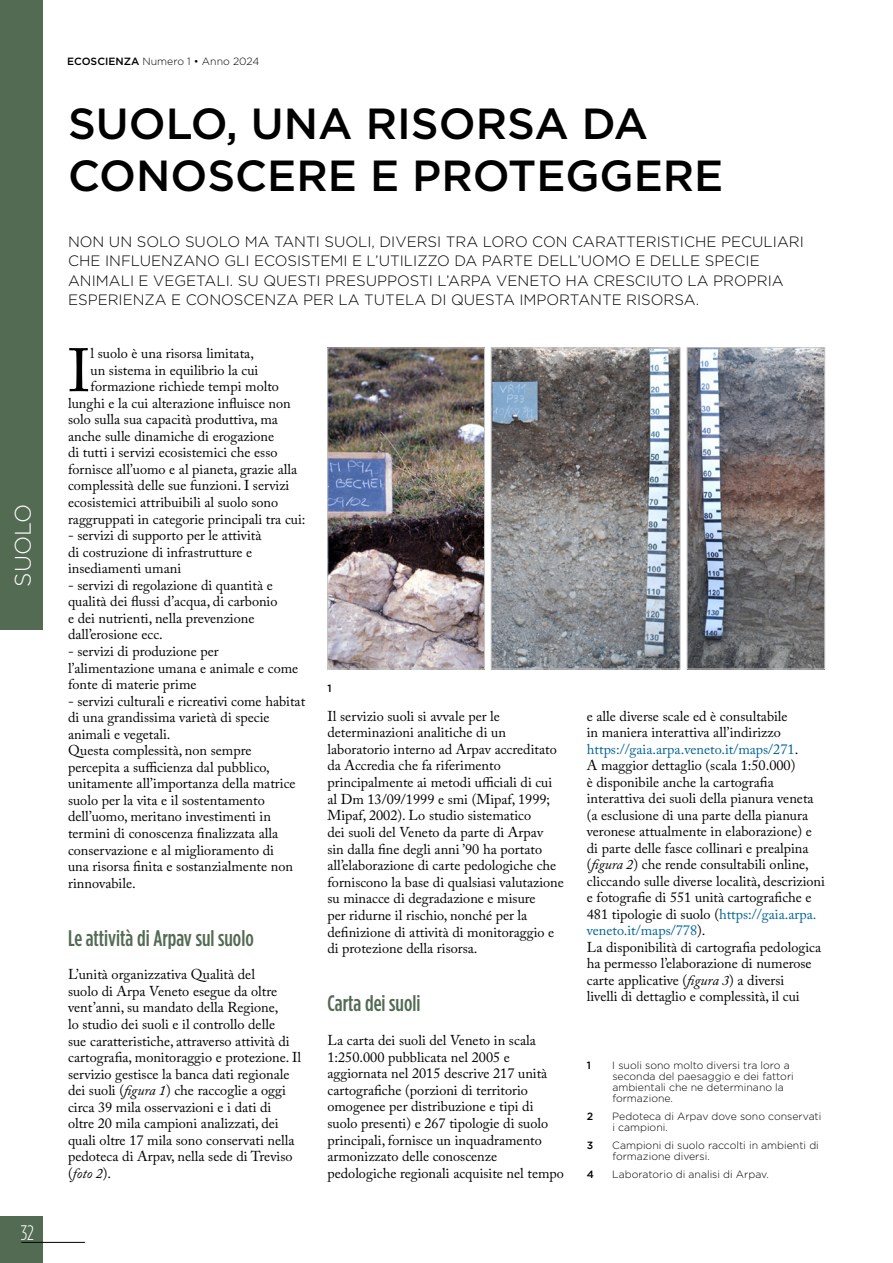
<style>
.page{position:relative;width:893px;height:1263px;background:#fff}
.page>*{position:absolute;margin:0;border:0;box-sizing:border-box;transform-origin:0 0}
.testo_primo_paragraf{font:60.6px "Adobe Caslon Pro";color:#000}
.Titolo_articolo{font:500 43.5px/52.5px "Gotham HTF";color:#000}
.titolo_paragrafo{font:500 condensed 22.5px "Gotham HTF";color:#536a53}
.t1{font:300 22.5px "Gotham HTF";color:#fff}
.t2{font:300 condensed 21px "Gotham HTF";color:#fff}
.Sottotitolo_articolo{font:300 15px/19.5px "Gotham HTF";color:#000}
.testo_principale{font:14.25px/16.5px "Adobe Caslon Pro";color:#000}
.testo_primo_paragraf-2{font:14.25px "Adobe Caslon Pro";color:#000}
.Didascalie_piè_pagin{font:300 10.5px/11.2px "Gotham HTF";color:#000}
.Didascalie_piè_pagin-2{font:500 10.5px "Gotham HTF";color:#000}
.s1{font-weight:500}
.s2{font-style:italic}
.s3{color:#006293}
</style>
<div class="page">
<div style="left:0;top:1216px;width:43px;height:47px;background:#536a53"></div>
<hr style="left:21px;top:1242px;width:64px;height:1px;background:#000">
<div style="left:0;top:0;width:43px;height:629px;background:#536a53"></div>
<img style="left:329px;top:350px;width:154px;height:317px">
<div style="left:327px;top:348px;width:158px;height:321px;border:1px solid #c6c6c6"></div>
<img style="left:493px;top:350px;width:185px;height:317px">
<div style="left:491px;top:348px;width:189px;height:321px;border:1px solid #c6c6c6"></div>
<img style="left:689px;top:349px;width:134px;height:318px">
<div style="left:687px;top:347px;width:138px;height:322px;border:1px solid #c6c6c6"></div>
<h3 class="t1" style="left:11px;top:587px;width:84px;rotate:-90deg">SUOLO</h3>
<h3 class="t2" style="left:21px;top:1221px;width:15px">32</h3>
<p class="Didascalie_piè_pagin" style="left:67px;top:55px;width:194px"><span class="s1">ECOSCIENZA</span> Numero 1 • Anno 2024</p>
<p class="Titolo_articolo" style="left:68px;top:96px;width:657px">SUOLO, UNA RISORSA DA<br>CONOSCERE E PROTEGGERE</p>
<p class="Sottotitolo_articolo" style="left:68px;top:231px;width:737px">NON UN SOLO SUOLO MA TANTI SUOLI, DIVERSI TRA LORO CON CARATTERISTICHE PECULIARI CHE INFLUENZANO GLI ECOSISTEMI E L’UTILIZZO DA PARTE DELL’UOMO E DELLE SPECIE ANIMALI E VEGETALI. SU QUESTI PRESUPPOSTI L’ARPA VENETO HA CRESCIUTO LA PROPRIA ESPERIENZA E CONOSCENZA PER LA TUTELA DI QUESTA IMPORTANTE RISORSA.</p>
<p class="testo_primo_paragraf" style="left:68px;top:335px;width:24px">I</p>
<p class="testo_primo_paragraf-2" style="left:91px;top:345px;width:165px">l suolo è una risorsa limitata,</p>
<p class="testo_primo_paragraf-2" style="left:91px;top:361px;width:169px">un sistema in equilibrio la cui</p>
<p class="testo_primo_paragraf-2" style="left:91px;top:378px;width:190px">formazione richiede tempi molto</p>
<p class="testo_primo_paragraf-2" style="left:68px;top:394px;width:224px">lunghi e la cui alterazione influisce non</p>
<p class="testo_primo_paragraf-2" style="left:68px;top:411px;width:211px">solo sulla sua capacità produttiva, ma</p>
<p class="testo_primo_paragraf-2" style="left:68px;top:427px;width:208px">anche sulle dinamiche di erogazione</p>
<p class="testo_primo_paragraf-2" style="left:68px;top:444px;width:211px">di tutti i servizi ecosistemici che esso</p>
<p class="testo_primo_paragraf-2" style="left:68px;top:461px;width:231px">fornisce all’uomo e al pianeta, grazie alla</p>
<p class="testo_primo_paragraf-2" style="left:68px;top:477px;width:223px">complessità delle sue funzioni. I servizi</p>
<p class="testo_primo_paragraf-2" style="left:68px;top:494px;width:212px">ecosistemici attribuibili al suolo sono</p>
<p class="testo_primo_paragraf-2" style="left:68px;top:510px;width:239px">raggruppati in categorie principali tra cui:</p>
<p class="testo_principale" style="left:68px;top:527px;width:195px">- servizi di supporto per le attività di costruzione di infrastrutture e insediamenti umani</p>
<p class="testo_principale" style="left:68px;top:577px;width:211px">- servizi di regolazione di quantità e qualità dei flussi d’acqua, di carbonio e dei nutrienti, nella prevenzione dall’erosione ecc.</p>
<p class="testo_principale" style="left:68px;top:643px;width:232px">- servizi di produzione per l’alimentazione umana e animale e come fonte di materie prime</p>
<p class="testo_principale" style="left:68px;top:692px;width:239px">- servizi culturali e ricreativi come habitat di una grandissima varietà di specie animali e vegetali.</p>
<p class="testo_principale" style="left:68px;top:742px;width:229px">Questa complessità, non sempre percepita a sufficienza dal pubblico, unitamente all’importanza della matrice suolo per la vita e il sostentamento dell’uomo, meritano investimenti in termini di conoscenza finalizzata alla conservazione e al miglioramento di una risorsa finita e sostanzialmente non rinnovabile.</p>
<p class="titolo_paragrafo" style="left:68px;top:925px;width:187px">Le attività di Arpav sul suolo</p>
<p class="testo_principale" style="left:68px;top:966px;width:235px">L’unità organizzativa Qualità del<br>suolo di Arpa Veneto esegue da oltre vent’anni, su mandato della Regione,<br>lo studio dei suoli e il controllo delle<br>sue caratteristiche, attraverso attività di cartografia, monitoraggio e protezione. Il servizio gestisce la banca dati regionale dei suoli (<span class="s2">figura 1</span>) che raccoglie a oggi circa 39 mila osservazioni e i dati di<br>oltre 20 mila campioni analizzati, dei quali oltre 17 mila sono conservati nella pedoteca di Arpav, nella sede di Treviso (<span class="s2">foto 2</span>).</p>
<p class="Didascalie_piè_pagin-2" style="left:327px;top:682px;width:6px">1</p>
<p class="testo_principale" style="left:327px;top:707px;width:238px">Il servizio suoli si avvale per le determinazioni analitiche di un laboratorio interno ad Arpav accreditato da Accredia che fa riferimento principalmente ai metodi ufficiali di cui al Dm 13/09/1999 e smi (Mipaf, 1999; Mipaf, 2002). Lo studio sistematico<br>dei suoli del Veneto da parte di Arpav<br>sin dalla fine degli anni ’90 ha portato all’elaborazione di carte pedologiche che forniscono la base di qualsiasi valutazione su minacce di degradazione e misure<br>per ridurne il rischio, nonché per la definizione di attività di monitoraggio e di protezione della risorsa.</p>
<p class="titolo_paragrafo" style="left:327px;top:991px;width:94px">Carta dei suoli</p>
<p class="testo_principale" style="left:327px;top:1032px;width:238px">La carta dei suoli del Veneto in scala 1:250.000 pubblicata nel 2005 e aggiornata nel 2015 descrive 217 unità cartografiche (porzioni di territorio omogenee per distribuzione e tipi di suolo presenti) e 267 tipologie di suolo principali, fornisce un inquadramento armonizzato delle conoscenze pedologiche regionali acquisite nel tempo</p>
<p class="testo_principale" style="left:587px;top:707px;width:213px">e alle diverse scale ed è consultabile in maniera interattiva all’indirizzo <span class="s3">https://gaia.arpa.veneto.it/maps/271</span>.</p>
<p class="testo_principale" style="left:587px;top:757px;width:240px">A maggior dettaglio (scala 1:50.000)<br>è disponibile anche la cartografia interattiva dei suoli della pianura veneta (a esclusione di una parte della pianura veronese attualmente in elaborazione) e di parte delle fasce collinari e prealpina (<span class="s2">figura 2</span>) che rende consultabili online, cliccando sulle diverse località, descrizioni e fotografie di 551 unità cartografiche e 481 tipologie di suolo (<span class="s3">https://gaia.arpa. veneto.it/maps/778</span>).</p>
<p class="testo_principale" style="left:587px;top:938px;width:236px">La disponibilità di cartografia pedologica ha permesso l’elaborazione di numerose carte applicative (<span class="s2">figura 3</span>) a diversi<br>livelli di dettaglio e complessità, il cui</p>
<p class="Didascalie_piè_pagin-2" style="left:587px;top:1059px;width:6px">1</p>
<p class="Didascalie_piè_pagin" style="left:612px;top:1059px;width:183px">I suoli sono molto diversi tra loro a seconda del paesaggio e dei fattori ambientali che ne determinano la formazione.</p>
<p class="Didascalie_piè_pagin-2" style="left:587px;top:1110px;width:8px">2</p>
<p class="Didascalie_piè_pagin" style="left:612px;top:1111px;width:211px">Pedoteca di Arpav dove sono conservati i campioni.</p>
<p class="Didascalie_piè_pagin-2" style="left:587px;top:1139px;width:8px">3</p>
<p class="Didascalie_piè_pagin" style="left:612px;top:1139px;width:208px">Campioni di suolo raccolti in ambienti di formazione diversi.</p>
<p class="Didascalie_piè_pagin-2" style="left:587px;top:1168px;width:9px">4</p>
<p class="Didascalie_piè_pagin" style="left:612px;top:1168px;width:158px">Laboratorio di analisi di Arpav.</p>
</div>
